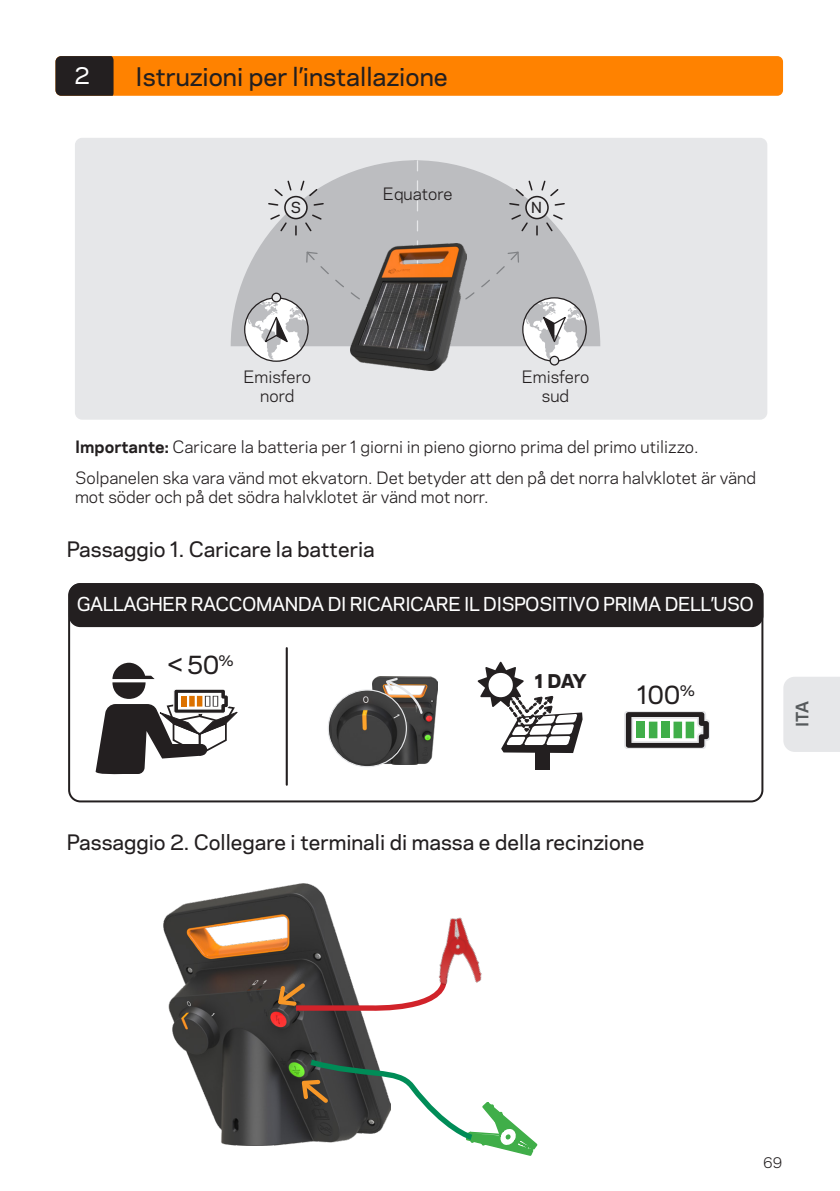
<style>
.page{position:relative;width:840px;height:1191px;background:#fff}
.page>*{position:absolute;margin:0;border:0;box-sizing:border-box;transform-origin:0 0}
.Head_1{font:500 24px "Galaxie Polaris";color:#231f20}
.Head_3{font:500 23.8px "Galaxie Polaris";color:#231f20}
.t1{font:500 22px "Galaxie Polaris";color:#fff}
.Head_2{font:500 20px "Galaxie Polaris";color:#231f20}
.Head_3-2{font:500 18px "Galaxie Polaris";letter-spacing:-.02em;color:#fff}
.t2{font:800 17.8px "Galaxie Polaris";color:#231f20}
.Body_text{font:16px/19.2px "Galaxie Polaris";color:#231f20;text-align:center}
.t3{font:700 16px "Galaxie Polaris";color:#565a5c}
.Head_3-3{font:500 14.2px "Galaxie Polaris";color:#231f20}
.t4{font:14px "Galaxie Polaris";color:#231f20}
.s1{font-weight:700}
</style>
<div class="page">
<div style="left:55px;top:56px;width:727px;height:40px;background:#ff8200;border-radius:6px"></div>
<svg style="left:55px;top:56px;width:58px;height:40px"></svg>
<div style="left:68px;top:583px;width:695px;height:219px;border:2px solid #231f20;border-radius:11px"></div>
<div style="left:69px;top:583px;width:694px;height:44px;background:#231f20;border-radius:11px"></div>
<svg style="left:477px;top:662px;width:105px;height:91px"></svg>
<div style="left:534px;top:749px;width:15px;height:20px;background:#231f20"></div>
<hr style="left:285px;top:648px;width:2px;height:136px;background:#231f20">
<svg style="left:624px;top:711px;width:85px;height:37px"></svg>
<div style="left:636px;top:721px;width:9px;height:17px;background:#40ae49"></div>
<div style="left:648px;top:721px;width:9px;height:17px;background:#40ae49"></div>
<div style="left:661px;top:721px;width:8px;height:17px;background:#40ae49"></div>
<div style="left:673px;top:721px;width:8px;height:17px;background:#40ae49"></div>
<div style="left:685px;top:721px;width:8px;height:17px;background:#40ae49"></div>
<img style="left:372px;top:677px;width:65px;height:87px">
<img style="left:329px;top:690px;width:77px;height:76px">
<div style="left:327px;top:689px;width:80px;height:78px;border:1px solid #e6e7e9;border-radius:50%"></div>
<svg style="left:383px;top:676px;width:40px;height:39px"></svg>
<svg style="left:95px;top:662px;width:143px;height:112px"></svg>
<div style="left:195px;top:744px;width:12px;height:11px;background:#231f20;border-radius:50%"></div>
<div style="left:197px;top:696px;width:5px;height:10px;background:#dc7100"></div>
<div style="left:75px;top:138px;width:691px;height:282px;background:#e6e7e9;border-radius:7px"></div>
<div style="left:549px;top:356px;width:10px;height:9px;border:1px solid #231f20;border-radius:50%"></div>
<svg style="left:230px;top:160px;width:370px;height:201px"></svg>
<img style="left:350px;top:243px;width:116px;height:128px">
<img style="left:163px;top:884px;width:212px;height:261px">
<img style="left:439px;top:917px;width:43px;height:66px">
<svg style="left:298px;top:1055px;width:239px;height:100px"></svg>
<svg style="left:274px;top:973px;width:175px;height:40px"></svg>
<div style="left:783px;top:677px;width:56px;height:75px;background:#e6e7e9"></div>
<p class="t1" style="left:74px;top:59px;width:17px">2</p>
<p class="Head_1" style="left:136px;top:58px;width:313px">Istruzioni per l’installazione</p>
<p class="Body_text" style="left:382px;top:184px;width:71px">Equatore</p>
<p class="Head_3-3" style="left:291px;top:197px;width:12px">S</p>
<p class="Head_3-3" style="left:531px;top:197px;width:12px">N</p>
<p class="Body_text" style="left:243px;top:366px;width:69px">Emisfero nord</p>
<p class="Body_text" style="left:521px;top:366px;width:69px">Emisfero sud</p>
<p class="Body_text" style="left:75px;top:437px;width:624px"><span class="s1">Importante:</span> Caricare la batteria per 1 giorni in pieno giorno prima del primo utilizzo.</p>
<p class="Body_text" style="left:75px;top:467px;width:682px;text-align:left">Solpanelen ska vara vänd mot ekvatorn. Det betyder att den på det norra halvklotet är vänd mot söder och på det södra halvklotet är vänd mot norr.</p>
<p class="Head_2" style="left:67px;top:534px;width:309px">Passaggio 1. Caricare la batteria</p>
<p class="Head_3-2" style="left:77px;top:591px;width:678px">GALLAGHER RACCOMANDA DI RICARICARE IL DISPOSITIVO PRIMA DELL’USO</p>
<p class="Head_3" style="left:166px;top:647px;width:69px">&lt; 50<sup>%</sup></p>
<p class="t2" style="left:534px;top:666px;width:53px">1 DAY</p>
<p class="Head_3" style="left:636px;top:677px;width:59px">100<sup>%</sup></p>
<p class="t3" style="left:789px;top:726px;width:27px;rotate:-90deg">ITA</p>
<p class="Head_2" style="left:67px;top:827px;width:578px">Passaggio 2. Collegare i terminali di massa e della recinzione</p>
<p class="t4" style="left:762px;top:1152px;width:21px">69</p>
</div>
